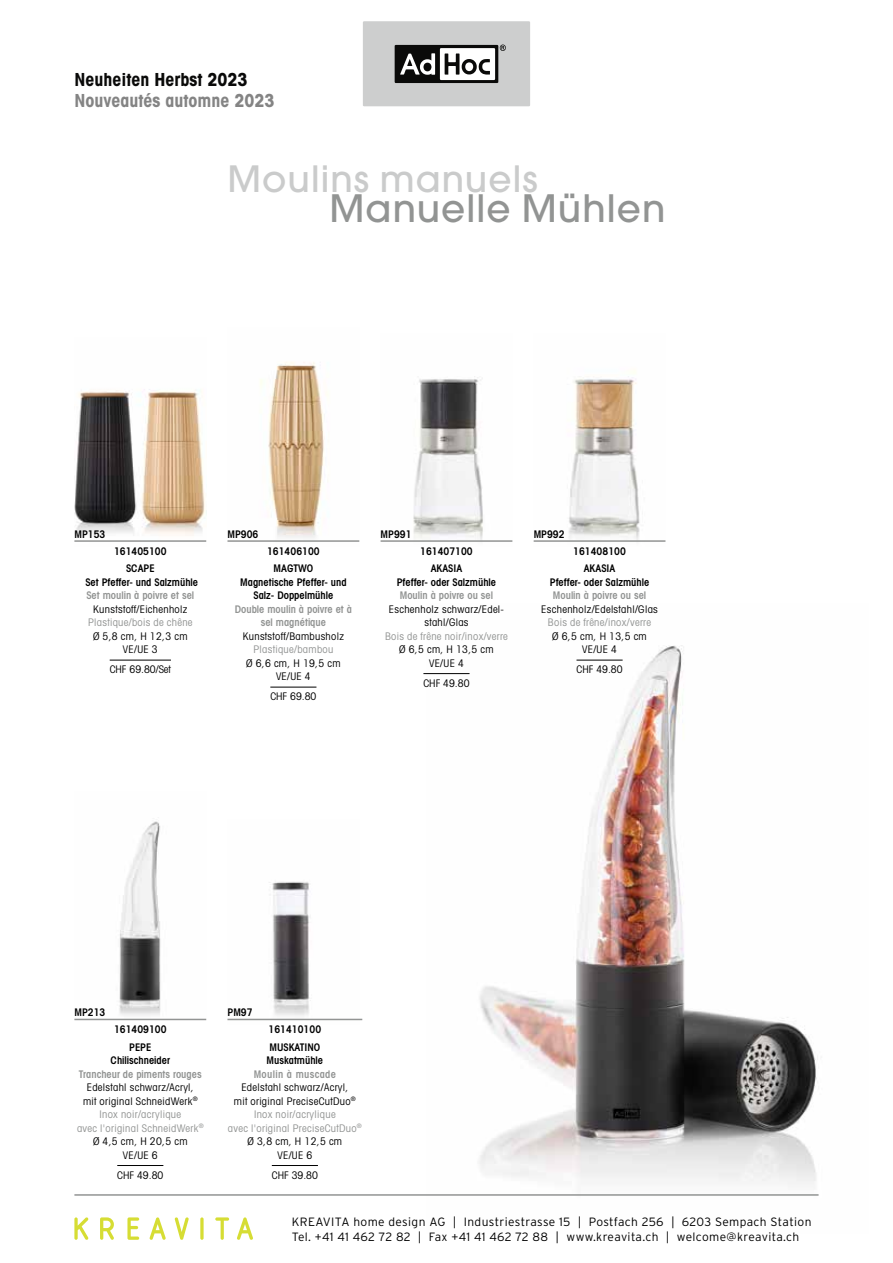
<style>
.page{position:relative;width:893px;height:1263px;background:#fff}
.page>*{position:absolute;margin:0;border:0;box-sizing:border-box;transform-origin:0 0}
.t1{font:500 37.5px "Avant Garde";letter-spacing:.03em;color:#929493}
.t2{font:500 36px "Avant Garde";letter-spacing:.03em;color:#cacbcb}
.t3{font:700 condensed 18px "Avant Garde";color:#848484}
.t4{font:700 condensed 18px "Avant Garde";color:#0a0a09}
.t5{font:300 12px/15px "Interstate";letter-spacing:.03em;color:#000}
.t6{font:condensed 10.5px/13.5px "Avant Garde";letter-spacing:.03em;color:#000;text-align:center}
.t7{font:600 condensed 10.5px/17.7px "Avant Garde";color:#000;text-align:center}
.t8{font:600 condensed 10.5px/13.5px "Avant Garde";color:#929493;text-align:center}
.t9{font:condensed 10.5px "Avant Garde";letter-spacing:.03em;color:#929493}
.t10{font:600 condensed 10.5px "Avant Garde";letter-spacing:.03em;color:#929493}
.t11{font:condensed 10.5px "Avant Garde";color:#000}
.s1{color:#929493}
</style>
<div class="page">
<img style="left:427px;top:645px;width:390px;height:540px">
<img style="left:569px;top:370px;width:71px;height:170px">
<hr style="left:534px;top:540px;width:131px;height:2px;background:#929493">
<hr style="left:576px;top:660px;width:47px;height:1px;background:#000">
<img style="left:74px;top:389px;width:131px;height:147px">
<hr style="left:74px;top:540px;width:132px;height:2px;background:#929493">
<hr style="left:110px;top:660px;width:61px;height:1px;background:#000">
<img style="left:260px;top:362px;width:68px;height:176px">
<hr style="left:227px;top:540px;width:132px;height:2px;background:#929493">
<hr style="left:270px;top:687px;width:46px;height:1px;background:#000">
<img style="left:413px;top:376px;width:70px;height:164px">
<hr style="left:381px;top:540px;width:131px;height:2px;background:#929493">
<hr style="left:423px;top:673px;width:47px;height:1px;background:#000">
<img style="left:227px;top:881px;width:132px;height:140px">
<hr style="left:227px;top:1019px;width:135px;height:1px;background:#929493">
<hr style="left:272px;top:1165px;width:46px;height:1px;background:#000">
<img style="left:74px;top:821px;width:132px;height:198px">
<hr style="left:74px;top:1019px;width:132px;height:1px;background:#929493">
<hr style="left:117px;top:1165px;width:46px;height:1px;background:#000">
<div style="left:363px;top:21px;width:167px;height:85px;background:#cdcece"></div>
<svg style="left:395px;top:45px;width:111px;height:38px;background:#797978"></svg>
<svg style="left:100px;top:1217px;width:14px;height:23px"></svg>
<svg style="left:150px;top:1217px;width:16px;height:23px"></svg>
<svg style="left:200px;top:1217px;width:4px;height:23px"></svg>
<svg style="left:215px;top:1217px;width:14px;height:23px"></svg>
<svg style="left:74px;top:1217px;width:14px;height:23px"></svg>
<svg style="left:127px;top:1217px;width:12px;height:23px"></svg>
<svg style="left:175px;top:1217px;width:14px;height:23px"></svg>
<svg style="left:237px;top:1217px;width:16px;height:23px"></svg>
<hr style="left:74px;top:1194px;width:745px;height:2px;background:#929493">
<h3 class="t4" style="left:74px;top:68px;width:175px">Neuheiten Herbst 2023</h3>
<h3 class="t3" style="left:74px;top:89px;width:202px">Nouveautés automne 2023</h3>
<h2 class="t2" style="left:227px;top:157px;width:312px">Moulins manuels</h2>
<h1 class="t1" style="left:329px;top:185px;width:337px">Manuelle Mühlen</h1>
<p class="t7" style="left:74px;top:525px;width:32px">MP153</p>
<p class="t7" style="left:227px;top:525px;width:32px">MP906</p>
<p class="t7" style="left:381px;top:525px;width:32px">MP991</p>
<p class="t7" style="left:534px;top:525px;width:32px">MP992</p>
<p class="t7" style="left:114px;top:542px;width:54px">161405100<br>SCAPE</p>
<p class="t7" style="left:85px;top:573px;width:114px">Set Pfeffer- und Salzmühle</p>
<p class="t8" style="left:86px;top:589px;width:109px">Set moulin à poivre et sel</p>
<p class="t6" style="left:93px;top:602px;width:96px">Kunststoff/Eichenholz</p>
<p class="t9" style="left:88px;top:616px;width:106px">Plastique/bois de chêne</p>
<p class="t6" style="left:93px;top:629px;width:96px">Ø 5,8 cm, H 12,3 cm<br>VE/UE 3</p>
<p class="t11" style="left:110px;top:663px;width:63px">CHF 69.80/Set</p>
<p class="t7" style="left:267px;top:542px;width:54px">161406100<br>MAGTWO</p>
<p class="t7" style="left:240px;top:575px;width:108px;line-height:13.5px">Magnetische Pfeffer- und<br>Salz- Doppelmühle</p>
<p class="t8" style="left:235px;top:602px;width:119px">Double moulin à poivre et à sel magnétique</p>
<p class="t6" style="left:243px;top:629px;width:103px">Kunststoff/Bambusholz</p>
<p class="t9" style="left:253px;top:643px;width:81px">Plastique/bambou</p>
<p class="t6" style="left:246px;top:656px;width:96px">Ø 6,6 cm, H 19,5 cm<br>VE/UE 4</p>
<p class="t6" style="left:270px;top:689px;width:48px">CHF 69.80</p>
<p class="t7" style="left:420px;top:542px;width:54px">161407100<br>AKASIA</p>
<p class="t7" style="left:397px;top:573px;width:101px">Pfeffer- oder Salzmühle</p>
<p class="t8" style="left:400px;top:589px;width:95px">Moulin à poivre ou sel</p>
<p class="t6" style="left:389px;top:602px;width:117px">Eschenholz schwarz/Edel&shy;stahl/Glas</p>
<p class="t9" style="left:385px;top:630px;width:124px">Bois de frêne noir/inox/verre</p>
<p class="t6" style="left:399px;top:643px;width:96px">Ø 6,5 cm, H 13,5 cm<br>VE/UE 4</p>
<p class="t6" style="left:423px;top:676px;width:48px">CHF 49.80</p>
<p class="t7" style="left:573px;top:542px;width:54px">161408100<br>AKASIA</p>
<p class="t7" style="left:550px;top:573px;width:101px">Pfeffer- oder Salzmühle</p>
<p class="t8" style="left:553px;top:589px;width:95px">Moulin à poivre ou sel</p>
<p class="t6" style="left:541px;top:602px;width:118px">Eschenholz/Edelstahl/Glas</p>
<p class="t9" style="left:548px;top:616px;width:105px">Bois de frêne/inox/verre</p>
<p class="t6" style="left:552px;top:629px;width:96px">Ø 6,5 cm, H 13,5 cm<br>VE/UE 4</p>
<p class="t6" style="left:576px;top:662px;width:48px">CHF 49.80</p>
<p class="t7" style="left:74px;top:1003px;width:32px">MP213</p>
<p class="t7" style="left:114px;top:1020px;width:54px">161409100<br>PEPE</p>
<p class="t7" style="left:111px;top:1051px;width:61px">Chilischneider</p>
<p class="t8" style="left:79px;top:1067px;width:124px">Trancheur de piments rouges</p>
<p class="t6" style="left:77px;top:1080px;width:128px">Edelstahl schwarz/Acryl,<br>mit original SchneidWerk<sup>®<br></sup><span class="s1">Inox noir/acrylique<br>avec l'original SchneidWerk</span><sup>®<br></sup>Ø 4,5 cm, H 20,5 cm<br>VE/UE 6</p>
<p class="t6" style="left:117px;top:1168px;width:48px">CHF 49.80</p>
<p class="t7" style="left:227px;top:1003px;width:27px">PM97</p>
<p class="t7" style="left:269px;top:1020px;width:54px;text-align:left">161410100<br>MUSKATINO</p>
<p class="t7" style="left:267px;top:1051px;width:58px">Muskatmühle</p>
<p class="t10" style="left:254px;top:1067px;width:84px">Moulin à muscade</p>
<p class="t6" style="left:228px;top:1080px;width:135px">Edelstahl schwarz/Acryl,<br>mit original PreciseCutDuo<sup>®<br></sup><span class="s1">Inox noir/acrylique<br>avec l'original PreciseCutDuo</span><sup>®<br></sup>Ø 3,8 cm, H 12,5 cm<br>VE/UE 6</p>
<p class="t6" style="left:272px;top:1168px;width:48px">CHF 39.80</p>
<p class="t5" style="left:292px;top:1214px;width:521px">KREAVITA home design AG | Industriestrasse 15 | Postfach 256 | 6203 Sempach Station<br>Tel. +41 41 462 72 82 | Fax +41 41 462 72 88 | www.kreavita.ch | welcome@kreavita.ch</p>
</div>
